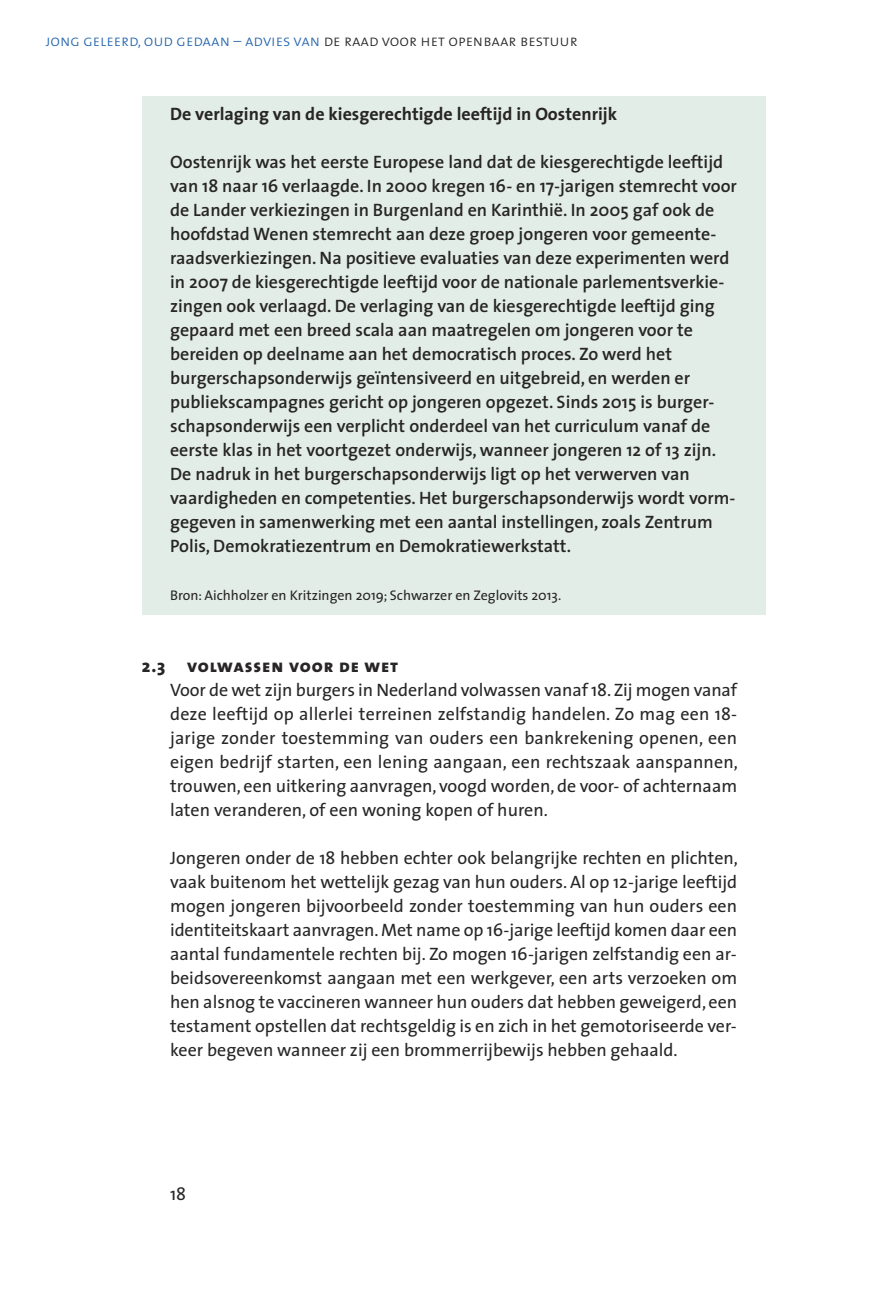
<style>
.page{position:relative;width:879px;height:1304px;background:#fff}
.page>*{position:absolute;margin:0;border:0;box-sizing:border-box;transform-origin:0 0}
.t1{font:600 18px/24px "The Sans";color:#272526}
.t2{font:18px/24px "The Sans";color:#272526;text-align:justify}
.t3{font:700 18px "The Sans";color:#272526}
.t4{font:18px "The Sans Extra Bold Caps";letter-spacing:.05em;color:#272526}
.t5{font:16px "The Sans Light Caps";color:#2566af}
.t6{font:14px "The Sans";color:#272526}
.s1{color:#272526}
.s2{font-family:"The Sans";font-weight:800}
</style>
<div class="page">
<div style="left:142px;top:96px;width:623px;height:519px;background:#e3ede7"></div>
<p class="t5" style="left:45px;top:35px;width:534px">jong geleerd, oud gedaan – advies van <span class="s1">de raad voor het openbaar bestuur</span></p>
<p class="t3" style="left:170px;top:102px;width:448px">De verlaging van de kiesgerechtigde leeftijd in Oostenrijk</p>
<p class="t1" style="left:170px;top:150px;width:568px">Oostenrijk was het eerste Europese land dat de kiesgerechtigde leeftijd van 18 naar 16 verlaagde. In 2000 kregen 16- en 17-jarigen stemrecht voor de Lander verkiezingen in Burgenland en Karinthië. In 2005 gaf ook de hoofdstad Wenen stemrecht aan deze groep jongeren voor gemeente&shy;raadsverkiezingen. Na positieve evaluaties van deze experimenten werd in 2007 de kiesgerechtigde leeftijd voor de nationale parlementsverkie&shy;zingen ook verlaagd. De verlaging van de kiesgerechtigde leeftijd ging gepaard met een breed scala aan maatregelen om jongeren voor te bereiden op deelname aan het democratisch proces. Zo werd het burgerschapsonderwijs geïntensiveerd en uitgebreid, en werden er publiekscampagnes gericht op jongeren opgezet. Sinds 2015 is burger&shy;schapsonderwijs een verplicht onderdeel van het curriculum vanaf de eerste klas in het voortgezet onderwijs, wanneer jongeren 12 of 13 zijn.<br>De nadruk in het burgerschapsonderwijs ligt op het verwerven van vaardigheden en competenties. Het burgerschapsonderwijs wordt vorm&shy;gegeven in samenwerking met een aantal instellingen, zoals Zentrum Polis, Demokratiezentrum en Demokratiewerkstatt.</p>
<p class="t6" style="left:170px;top:586px;width:393px">Bron: Aichholzer en Kritzingen 2019; Schwarzer en Zeglovits 2013.</p>
<p class="t4" style="left:142px;top:654px;width:258px"><span class="s2">2.3</span> volwassen voor de wet</p>
<p class="t2" style="left:170px;top:678px;width:569px">Voor de wet zijn burgers in Nederland volwassen vanaf 18. Zij mogen vanaf deze leeftijd op allerlei terreinen zelfstandig handelen. Zo mag een 18- jarige zonder toestemming van ouders een bankrekening openen, een eigen bedrijf starten, een lening aangaan, een rechtszaak aanspannen, trouwen, een uitkering aanvragen, voogd worden, de voor- of achternaam laten veranderen, of een woning kopen of huren.</p>
<p class="t2" style="left:170px;top:846px;width:569px">Jongeren onder de 18 hebben echter ook belangrijke rechten en plichten, vaak buitenom het wettelijk gezag van hun ouders. Al op 12-jarige leeftijd mogen jongeren bijvoorbeeld zonder toestemming van hun ouders een identiteitskaart aanvragen. Met name op 16-jarige leeftijd komen daar een aantal fundamentele rechten bij. Zo mogen 16-jarigen zelfstandig een ar&shy;beidsovereenkomst aangaan met een werkgever, een arts verzoeken om hen alsnog te vaccineren wanneer hun ouders dat hebben geweigerd, een testament opstellen dat rechtsgeldig is en zich in het gemotoriseerde ver&shy;keer begeven wanneer zij een brommerrijbewijs hebben gehaald.</p>
<p class="t2" style="left:170px;top:1182px;width:18px">18</p>
</div>
